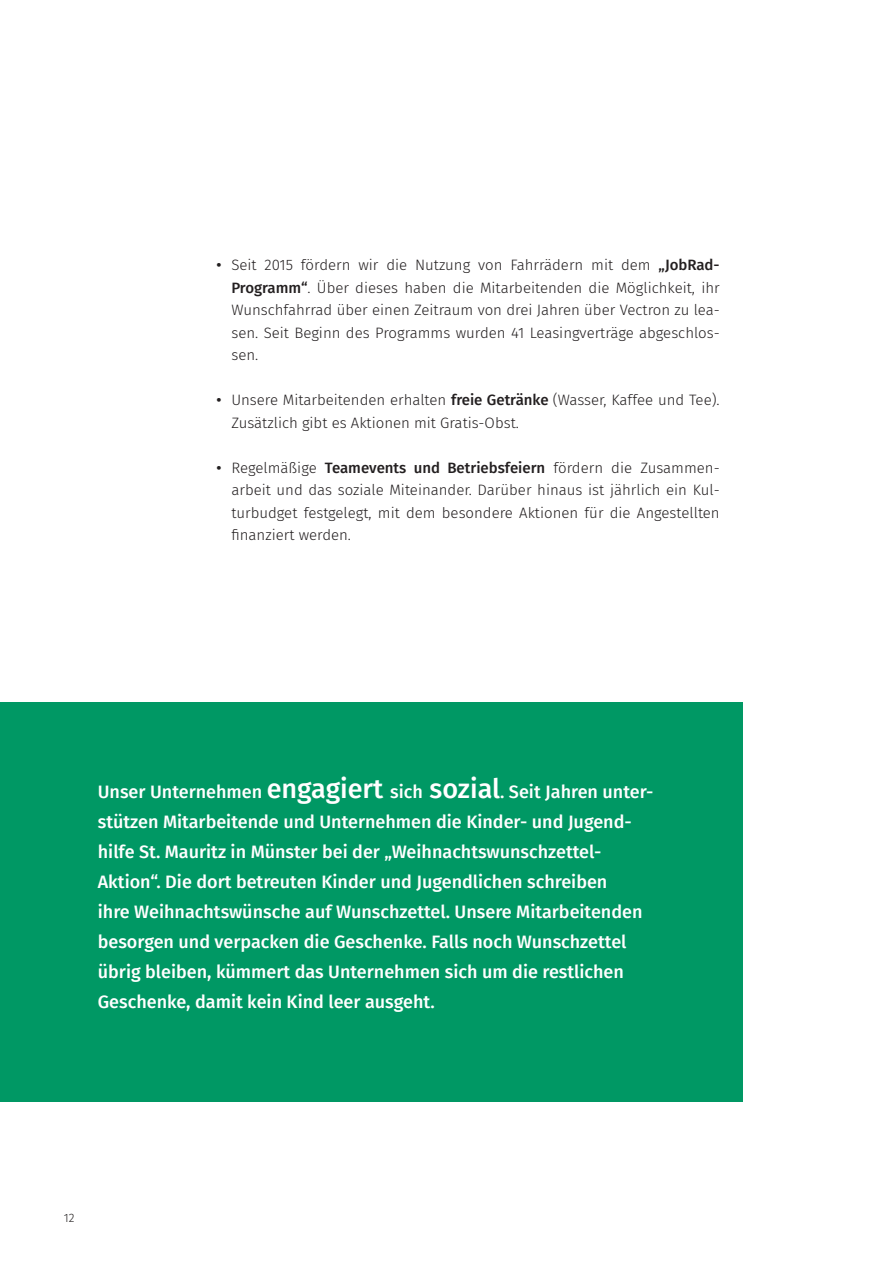
<style>
.page{position:relative;width:893px;height:1263px;background:#fff}
.page>*{position:absolute;margin:0;border:0;box-sizing:border-box;transform-origin:0 0}
.t1{font:500 18px/30px "Fira Sans";color:#fff}
.t2{font:300 15px/22.5px "Fira Sans";color:#231f20;text-align:justify}
.t3{font:300 12px "Fira Sans";color:#231f20}
.s1{font-weight:500}
.s2{font-size:27px}
</style>
<div class="page">
<div style="left:0;top:702px;width:742px;height:399px;background:#009864"></div>
<p class="t2" style="left:231px;top:253px;width:490px;text-indent:-15px"><span class="s1">•</span> Seit 2015 fördern wir die Nutzung von Fahrrädern mit dem <span class="s1">„JobRad-Programm“</span>. Über dieses haben die Mitarbeitenden die Möglichkeit, ihr Wunschfahrrad über einen Zeitraum von drei Jahren über Vectron zu lea&shy;sen. Seit Beginn des Programms wurden 41 Leasingverträge abgeschlos&shy;sen.</p>
<p class="t2" style="left:231px;top:388px;width:490px;text-indent:-15px"><span class="s1">•</span> Unsere Mitarbeitenden erhalten <span class="s1">freie Getränke</span> (Wasser, Kaffee und Tee).<br>Zusätzlich gibt es Aktionen mit Gratis-Obst.</p>
<p class="t2" style="left:231px;top:456px;width:490px;text-indent:-15px"><span class="s1">•</span> Regelmäßige <span class="s1">Teamevents und Betriebsfeiern</span> fördern die Zusammen&shy;arbeit und das soziale Miteinander. Darüber hinaus ist jährlich ein Kul&shy;turbudget festgelegt, mit dem besondere Aktionen für die Angestellten finanziert werden.</p>
<p class="t1" style="left:98px;top:776px;width:557px">Unser Unternehmen <span class="s2">engagiert</span> sich <span class="s2">sozial</span>. Seit Jahren unter&shy;stützen Mitarbeitende und Unternehmen die Kinder- und Jugend&shy;hilfe St. Mauritz in Münster bei der „Weihnachtswunschzettel-Aktion“. Die dort betreuten Kinder und Jugendlichen schreiben<br>ihre Weihnachtswünsche auf Wunschzettel. Unsere Mitarbeitenden besorgen und verpacken die Geschenke. Falls noch Wunschzettel übrig bleiben, kümmert das Unternehmen sich um die restlichen Geschenke, damit kein Kind leer ausgeht.</p>
<p class="t3" style="left:64px;top:1209px;width:12px">12</p>
</div>
